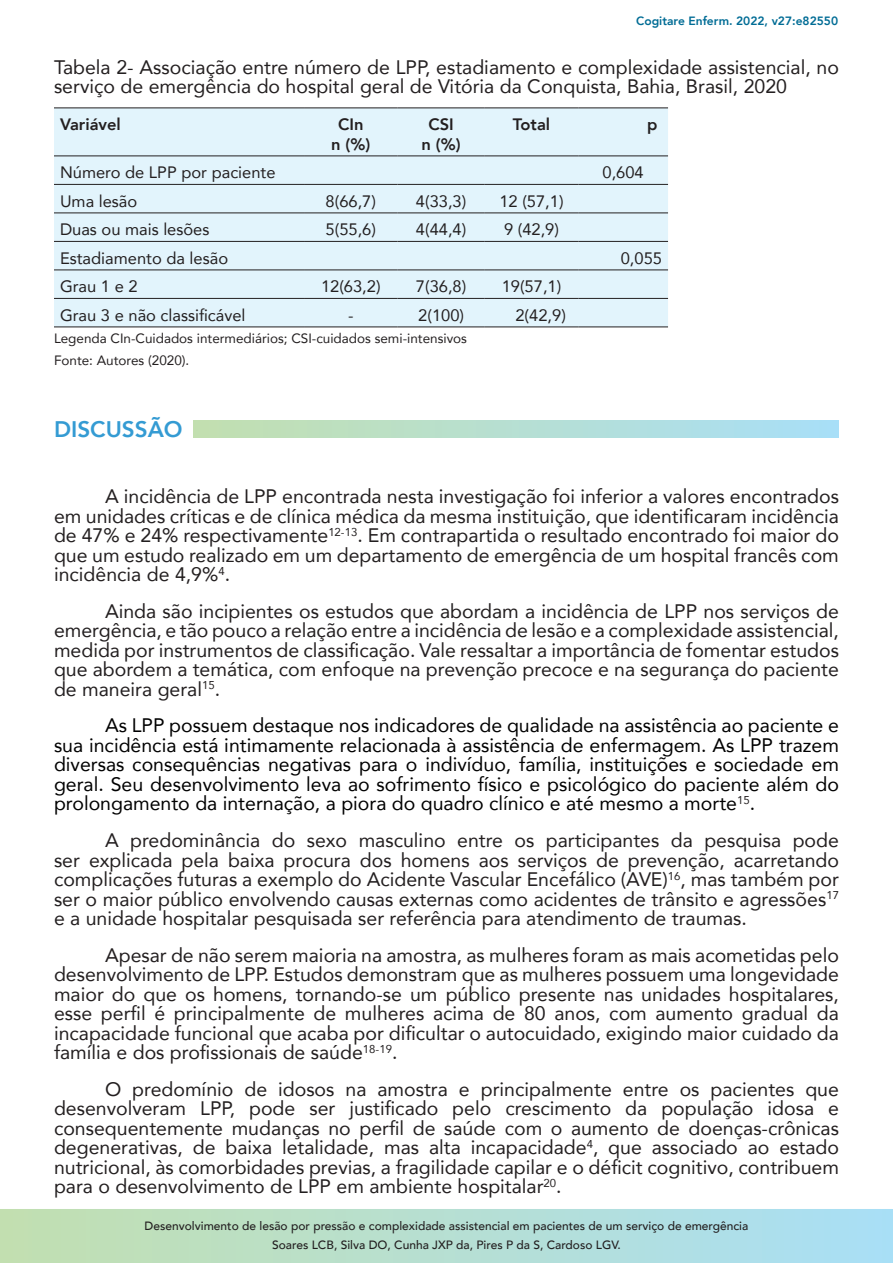
<style>
.page{position:relative;width:893px;height:1263px;background:#fff}
.page>*{position:absolute;margin:0;border:0;box-sizing:border-box;transform-origin:0 0}
.t1{font:800 22.5px "Avenir";color:#349bd3}
.TEXTO{font:19.5px/19.5px "Avenir";color:#231f20;text-align:justify}
.TEXTO-2{font:19.5px/19.5px "Avenir";color:#000001;text-align:justify}
.TEXTO-3{font:16.5px "Avenir";color:#231f20}
.TEXTO-4{font:800 16.5px "Avenir";color:#231f20}
.TEXTO-5{font:13.5px "Avenir";color:#231f20}
.t2{font:500 12px/18.6px "Avenir";color:#231f20;text-align:center}
.t3{font:800 12px "Avenir";color:#006c95}
</style>
<div class="page">
<svg style="left:0;top:1209px;width:893px;height:54px;background:#b6dfd2"></svg>
<div style="left:54px;top:109px;width:614px;height:218px;background:#e2f4fc"></div>
<hr style="left:54px;top:108px;width:250px;height:1px;background:#231f20">
<hr style="left:304px;top:108px;width:94px;height:1px;background:#231f20">
<hr style="left:398px;top:108px;width:87px;height:1px;background:#231f20">
<hr style="left:485px;top:108px;width:93px;height:1px;background:#231f20">
<hr style="left:578px;top:108px;width:90px;height:1px;background:#231f20">
<hr style="left:54px;top:156px;width:250px;height:1px;background:#231f20">
<hr style="left:304px;top:156px;width:94px;height:1px;background:#231f20">
<hr style="left:398px;top:156px;width:87px;height:1px;background:#231f20">
<hr style="left:485px;top:156px;width:93px;height:1px;background:#231f20">
<hr style="left:578px;top:156px;width:90px;height:1px;background:#231f20">
<hr style="left:54px;top:184px;width:250px;height:1px;background:#231f20">
<hr style="left:304px;top:184px;width:94px;height:1px;background:#231f20">
<hr style="left:398px;top:184px;width:87px;height:1px;background:#231f20">
<hr style="left:485px;top:184px;width:93px;height:1px;background:#231f20">
<hr style="left:578px;top:184px;width:90px;height:1px;background:#231f20">
<hr style="left:54px;top:213px;width:250px;height:1px;background:#231f20">
<hr style="left:304px;top:213px;width:94px;height:1px;background:#231f20">
<hr style="left:398px;top:213px;width:87px;height:1px;background:#231f20">
<hr style="left:485px;top:213px;width:93px;height:1px;background:#231f20">
<hr style="left:578px;top:213px;width:90px;height:1px;background:#231f20">
<hr style="left:54px;top:241px;width:250px;height:1px;background:#231f20">
<hr style="left:304px;top:241px;width:94px;height:1px;background:#231f20">
<hr style="left:398px;top:241px;width:87px;height:1px;background:#231f20">
<hr style="left:485px;top:241px;width:93px;height:1px;background:#231f20">
<hr style="left:578px;top:241px;width:90px;height:1px;background:#231f20">
<hr style="left:54px;top:270px;width:250px;height:1px;background:#231f20">
<hr style="left:304px;top:270px;width:94px;height:1px;background:#231f20">
<hr style="left:398px;top:270px;width:87px;height:1px;background:#231f20">
<hr style="left:485px;top:270px;width:93px;height:1px;background:#231f20">
<hr style="left:578px;top:270px;width:90px;height:1px;background:#231f20">
<hr style="left:54px;top:298px;width:250px;height:1px;background:#231f20">
<hr style="left:304px;top:298px;width:94px;height:1px;background:#231f20">
<hr style="left:398px;top:298px;width:87px;height:1px;background:#231f20">
<hr style="left:485px;top:298px;width:93px;height:1px;background:#231f20">
<hr style="left:578px;top:298px;width:90px;height:1px;background:#231f20">
<hr style="left:54px;top:327px;width:250px;height:1px;background:#231f20">
<hr style="left:304px;top:327px;width:94px;height:1px;background:#231f20">
<hr style="left:398px;top:327px;width:87px;height:1px;background:#231f20">
<hr style="left:485px;top:327px;width:93px;height:1px;background:#231f20">
<hr style="left:578px;top:327px;width:90px;height:1px;background:#231f20">
<div style="left:193px;top:421px;width:646px;height:16px;background:linear-gradient(to right,#c3dfaf,#a9dff7)"></div>
<p class="t3" style="left:636px;top:10px;width:203px">Cogitare Enferm. 2022, v27:e82550</p>
<p class="TEXTO" style="left:54px;top:56px;width:786px">Tabela 2- Associação entre número de LPP, estadiamento e complexidade assistencial, no serviço de emergência do hospital geral de Vitória da Conquista, Bahia, Brasil, 2020</p>
<p class="TEXTO-4" style="left:60px;top:110px;width:62px">Variável</p>
<p class="TEXTO-4" style="left:338px;top:110px;width:27px">CIn</p>
<p class="TEXTO-4" style="left:331px;top:129px;width:41px">n (%)</p>
<p class="TEXTO-4" style="left:513px;top:110px;width:39px">Total</p>
<p class="TEXTO-4" style="left:647px;top:110px;width:12px">p</p>
<p class="TEXTO-4" style="left:428px;top:110px;width:27px">CSI</p>
<p class="TEXTO-4" style="left:422px;top:129px;width:41px">n (%)</p>
<p class="TEXTO-3" style="left:60px;top:159px;width:217px">Número de LPP por paciente</p>
<p class="TEXTO-3" style="left:602px;top:159px;width:43px">0,604</p>
<p class="TEXTO-3" style="left:60px;top:188px;width:79px">Uma lesão</p>
<p class="TEXTO-3" style="left:326px;top:188px;width:52px">8(66,7)</p>
<p class="TEXTO-3" style="left:416px;top:188px;width:52px">4(33,3)</p>
<p class="TEXTO-3" style="left:499px;top:188px;width:66px">12 (57,1)</p>
<p class="TEXTO-3" style="left:60px;top:216px;width:151px">Duas ou mais lesões</p>
<p class="TEXTO-3" style="left:326px;top:216px;width:52px">5(55,6)</p>
<p class="TEXTO-3" style="left:416px;top:216px;width:52px">4(44,4)</p>
<p class="TEXTO-3" style="left:504px;top:216px;width:57px">9 (42,9)</p>
<p class="TEXTO-3" style="left:60px;top:245px;width:170px">Estadiamento da lesão</p>
<p class="TEXTO-3" style="left:621px;top:245px;width:43px">0,055</p>
<p class="TEXTO-3" style="left:60px;top:273px;width:79px">Grau 1 e 2</p>
<p class="TEXTO-3" style="left:321px;top:273px;width:61px">12(63,2)</p>
<p class="TEXTO-3" style="left:416px;top:273px;width:52px">7(36,8)</p>
<p class="TEXTO-3" style="left:502px;top:273px;width:61px">19(57,1)</p>
<p class="TEXTO-3" style="left:60px;top:302px;width:187px">Grau 3 e não classificável</p>
<p class="TEXTO-3" style="left:348px;top:302px;width:7px">-</p>
<p class="TEXTO-3" style="left:418px;top:302px;width:47px">2(100)</p>
<p class="TEXTO-3" style="left:515px;top:302px;width:52px">2(42,9)</p>
<p class="TEXTO-5" style="left:54px;top:328px;width:414px">Legenda CIn-Cuidados intermediários; CSI-cuidados semi-intensivos</p>
<p class="TEXTO-5" style="left:54px;top:350px;width:137px">Fonte: Autores (2020).</p>
<p class="t1" style="left:54px;top:409px;width:130px">DISCUSSÃO</p>
<p class="TEXTO" style="left:54px;top:486px;width:786px;text-indent:51px">A incidência de LPP encontrada nesta investigação foi inferior a valores encontrados em unidades críticas e de clínica médica da mesma instituição, que identificaram incidência de 47% e 24% respectivamente<sup>12-13</sup>. Em contrapartida o resultado encontrado foi maior do que um estudo realizado em um departamento de emergência de um hospital francês com incidência de 4,9%<sup>4</sup>.</p>
<p class="TEXTO" style="left:54px;top:601px;width:786px;text-indent:51px">Ainda são incipientes os estudos que abordam a incidência de LPP nos serviços de emergência, e tão pouco a relação entre a incidência de lesão e a complexidade assistencial, medida por instrumentos de classificação. Vale ressaltar a importância de fomentar estudos que abordem a temática, com enfoque na prevenção precoce e na segurança do paciente de maneira geral<sup>15</sup>.</p>
<p class="TEXTO-2" style="left:54px;top:715px;width:786px;text-indent:51px">As LPP possuem destaque nos indicadores de qualidade na assistência ao paciente e sua incidência está intimamente relacionada à assistência de enfermagem. As LPP trazem diversas consequências negativas para o indivíduo, família, instituições e sociedade em geral. Seu desenvolvimento leva ao sofrimento físico e psicológico do paciente além do prolongamento da internação, a piora do quadro clínico e até mesmo a morte<sup>15</sup>.</p>
<p class="TEXTO" style="left:54px;top:830px;width:786px;text-indent:51px">A predominância do sexo masculino entre os participantes da pesquisa pode ser explicada pela baixa procura dos homens aos serviços de prevenção, acarretando complicações futuras a exemplo do Acidente Vascular Encefálico (AVE)<sup>16</sup>, mas também por ser o maior público envolvendo causas externas como acidentes de trânsito e agressões<sup>17 </sup>e a unidade hospitalar pesquisada ser referência para atendimento de traumas.</p>
<p class="TEXTO" style="left:54px;top:944px;width:786px;text-indent:51px">Apesar de não serem maioria na amostra, as mulheres foram as mais acometidas pelo desenvolvimento de LPP. Estudos demonstram que as mulheres possuem uma longevidade maior do que os homens, tornando-se um público presente nas unidades hospitalares, esse perfil é principalmente de mulheres acima de 80 anos, com aumento gradual da incapacidade funcional que acaba por dificultar o autocuidado, exigindo maior cuidado da família e dos profissionais de saúde<sup>18-19</sup>.</p>
<p class="TEXTO" style="left:54px;top:1078px;width:786px;text-indent:51px">O predomínio de idosos na amostra e principalmente entre os pacientes que desenvolveram LPP, pode ser justificado pelo crescimento da população idosa e consequentemente mudanças no perfil de saúde com o aumento de doenças-crônicas degenerativas, de baixa letalidade, mas alta incapacidade<sup>4</sup>, que associado ao estado nutricional, às comorbidades previas, a fragilidade capilar e o déficit cognitivo, contribuem para o desenvolvimento de LPP em ambiente hospitalar<sup>20</sup>.</p>
<p class="t2" style="left:145px;top:1216px;width:605px">Desenvolvimento de lesão por pressão e complexidade assistencial em pacientes de um serviço de emergência<br>Soares LCB, Silva DO, Cunha JXP da, Pires P da S, Cardoso LGV.</p>
</div>
